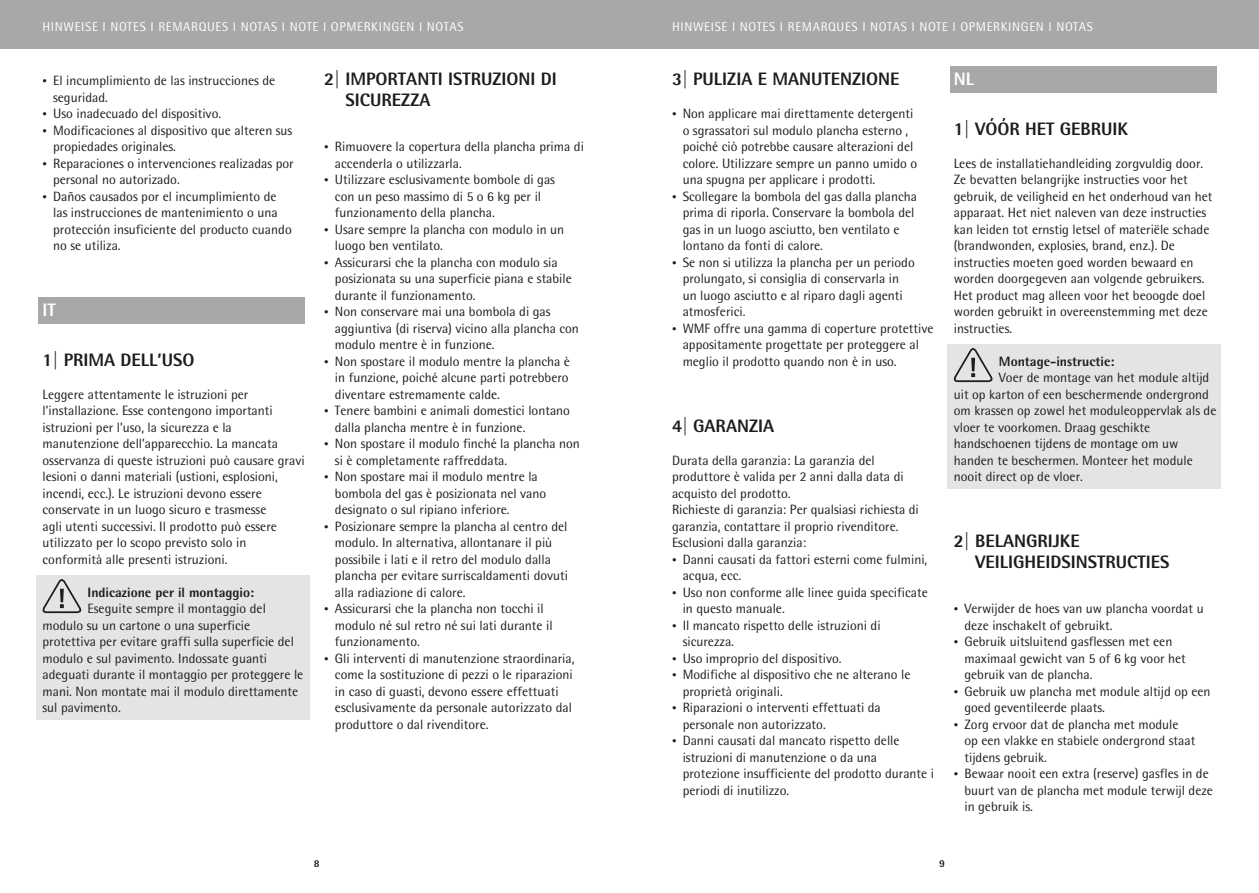
<style>
.page{position:relative;width:1259px;height:893px;background:#fff}
.page>*{position:absolute;margin:0;border:0;box-sizing:border-box;transform-origin:0 0}
.t1{font:700 18px/21px "WMF Rotis";color:#1d1d1b}
.t2{font:700 18px "WMF Rotis";color:#fff}
.t3{font:13.5px/16.5px "WMF Rotis";color:#1d1d1b}
.t4{font:700 13.5px "WMF Rotis";color:#1d1d1b}
.t5{font:12.75px "WMF Rotis";letter-spacing:.05em;color:#fff}
.t6{font:700 10.5px "WMF Rotis";color:#1d1d1b}
.s1{font-size:9px}
</style>
<div class="page">
<div style="left:629px;top:0;width:630px;height:49px;background:#a8a8a8"></div>
<div style="left:0;top:0;width:629px;height:49px;background:#a8a8a8"></div>
<div style="left:949px;top:67px;width:267px;height:26px;background:#a8a8a8"></div>
<div style="left:947px;top:344px;width:273px;height:144px;background:#e4e4e3"></div>
<svg style="left:954px;top:348px;width:38px;height:34px"></svg>
<div style="left:38px;top:298px;width:267px;height:26px;background:#a8a8a8"></div>
<div style="left:36px;top:575px;width:273px;height:144px;background:#e4e4e3"></div>
<svg style="left:43px;top:579px;width:38px;height:34px"></svg>
<p class="t5" style="left:43px;top:19px;width:422px">HINWEISE I NOTES I REMARQUES I NOTAS I NOTE I OPMERKINGEN I NOTAS</p>
<p class="t5" style="left:672px;top:19px;width:422px">HINWEISE I NOTES I REMARQUES I NOTAS I NOTE I OPMERKINGEN I NOTAS</p>
<p class="t3" style="left:53px;top:72px;width:223px;text-indent:-11px"><span class="s1">•</span> El incumplimiento de las instrucciones de seguridad.</p>
<p class="t3" style="left:43px;top:105px;width:180px"><span class="s1">•</span> Uso inadecuado del dispositivo.</p>
<p class="t3" style="left:53px;top:122px;width:241px;text-indent:-11px"><span class="s1">•</span> Modificaciones al dispositivo que alteren sus propiedades originales.</p>
<p class="t3" style="left:53px;top:155px;width:242px;text-indent:-11px"><span class="s1">•</span> Reparaciones o intervenciones realizadas por personal no autorizado.</p>
<p class="t3" style="left:53px;top:188px;width:240px;text-indent:-11px"><span class="s1">•</span> Daños causados por el incumplimiento de las instrucciones de mantenimiento o una protección insuficiente del producto cuando no se utiliza.</p>
<h1 class="t2" style="left:43px;top:299px;width:15px">IT</h1>
<h1 class="t1" style="left:43px;top:349px;width:154px">1| PRIMA DELL’USO</h1>
<p class="t3" style="left:43px;top:386px;width:264px">Leggere attentamente le istruzioni per l’installazione. Esse contengono importanti istruzioni per l’uso, la sicurezza e la manutenzione dell’apparecchio. La mancata osservanza di queste istruzioni può causare gravi lesioni o danni materiali (ustioni, esplosioni, incendi, ecc.). Le istruzioni devono essere conservate in un luogo sicuro e trasmesse<br>agli utenti successivi. Il prodotto può essere utilizzato per lo scopo previsto solo in conformità alle presenti istruzioni.</p>
<p class="t4" style="left:88px;top:583px;width:168px">Indicazione per il montaggio:</p>
<p class="t3" style="left:43px;top:600px;width:262px;text-indent:45px">Eseguite sempre il montaggio del modulo su un cartone o una superficie protettiva per evitare graffi sulla superficie del modulo e sul pavimento. Indossate guanti adeguati durante il montaggio per proteggere le mani. Non montate mai il modulo direttamente sul pavimento.</p>
<h1 class="t1" style="left:345px;top:68px;width:213px;text-indent:-21px">2| IMPORTANTI ISTRUZIONI DI<br>SICUREZZA</h1>
<p class="t3" style="left:335px;top:138px;width:250px;text-indent:-11px"><span class="s1">•</span> Rimuovere la copertura della plancha prima di accenderla o utilizzarla.</p>
<p class="t3" style="left:335px;top:171px;width:222px;text-indent:-11px"><span class="s1">•</span> Utilizzare esclusivamente bombole di gas con un peso massimo di 5 o 6 kg per il funzionamento della plancha.</p>
<p class="t3" style="left:335px;top:221px;width:231px;text-indent:-11px"><span class="s1">•</span> Usare sempre la plancha con modulo in un luogo ben ventilato.</p>
<p class="t3" style="left:335px;top:254px;width:238px;text-indent:-11px"><span class="s1">•</span> Assicurarsi che la plancha con modulo sia posizionata su una superficie piana e stabile durante il funzionamento.</p>
<p class="t3" style="left:335px;top:303px;width:245px;text-indent:-11px"><span class="s1">•</span> Non conservare mai una bombola di gas aggiuntiva (di riserva) vicino alla plancha con modulo mentre è in funzione.</p>
<p class="t3" style="left:335px;top:353px;width:236px;text-align:justify;text-indent:-11px"><span class="s1">•</span> Non spostare il modulo mentre la plancha è in funzione, poiché alcune parti potrebbero diventare estremamente calde.</p>
<p class="t3" style="left:335px;top:402px;width:237px;text-indent:-11px"><span class="s1">•</span> Tenere bambini e animali domestici lontano dalla plancha mentre è in funzione.</p>
<p class="t3" style="left:335px;top:435px;width:246px;text-indent:-11px"><span class="s1">•</span> Non spostare il modulo finché la plancha non si è completamente raffreddata.</p>
<p class="t3" style="left:335px;top:468px;width:213px;text-indent:-11px"><span class="s1">•</span> Non spostare mai il modulo mentre la bombola del gas è posizionata nel vano designato o sul ripiano inferiore.</p>
<p class="t3" style="left:335px;top:518px;width:235px;text-indent:-11px"><span class="s1">•</span> Posizionare sempre la plancha al centro del modulo. In alternativa, allontanare il più possibile i lati e il retro del modulo dalla plancha per evitare surriscaldamenti dovuti alla radiazione di calore.</p>
<p class="t3" style="left:335px;top:600px;width:219px;text-indent:-11px"><span class="s1">•</span> Assicurarsi che la plancha non tocchi il modulo né sul retro né sui lati durante il funzionamento.</p>
<p class="t3" style="left:335px;top:650px;width:241px;text-indent:-11px"><span class="s1">•</span> Gli interventi di manutenzione straordinaria, come la sostituzione di pezzi o le riparazioni in caso di guasti, devono essere effettuati esclusivamente da personale autorizzato dal produttore o dal rivenditore.</p>
<h1 class="t1" style="left:672px;top:68px;width:229px">3| PULIZIA E MANUTENZIONE</h1>
<p class="t3" style="left:682px;top:105px;width:236px;text-indent:-11px"><span class="s1">•</span> Non applicare mai direttamente detergenti o sgrassatori sul modulo plancha esterno , poiché ciò potrebbe causare alterazioni del colore. Utilizzare sempre un panno umido o una spugna per applicare i prodotti.</p>
<p class="t3" style="left:682px;top:188px;width:236px;text-indent:-11px"><span class="s1">•</span> Scollegare la bombola del gas dalla plancha prima di riporla. Conservare la bombola del gas in un luogo asciutto, ben ventilato e lontano da fonti di calore.</p>
<p class="t3" style="left:682px;top:254px;width:234px;text-indent:-11px"><span class="s1">•</span> Se non si utilizza la plancha per un periodo prolungato, si consiglia di conservarla in un luogo asciutto e al riparo dagli agenti atmosferici.</p>
<p class="t3" style="left:682px;top:320px;width:252px;text-indent:-11px"><span class="s1">•</span> WMF offre una gamma di coperture protettive appositamente progettate per proteggere al meglio il prodotto quando non è in uso.</p>
<h1 class="t1" style="left:672px;top:415px;width:104px">4| GARANZIA</h1>
<p class="t3" style="left:672px;top:452px;width:248px">Durata della garanzia: La garanzia del produttore è valida per 2 anni dalla data di acquisto del prodotto.<br>Richieste di garanzia: Per qualsiasi richiesta di garanzia, contattare il proprio rivenditore.<br>Esclusioni dalla garanzia:</p>
<p class="t3" style="left:682px;top:551px;width:246px;text-indent:-11px"><span class="s1">•</span> Danni causati da fattori esterni come fulmini, acqua, ecc.</p>
<p class="t3" style="left:682px;top:584px;width:246px;text-indent:-11px"><span class="s1">•</span> Uso non conforme alle linee guida specificate in questo manuale.</p>
<p class="t3" style="left:682px;top:617px;width:199px;text-indent:-11px"><span class="s1">•</span> Il mancato rispetto delle istruzioni di sicurezza.</p>
<p class="t3" style="left:672px;top:650px;width:171px"><span class="s1">•</span> Uso improprio del dispositivo.</p>
<p class="t3" style="left:682px;top:666px;width:229px;text-indent:-11px"><span class="s1">•</span> Modifiche al dispositivo che ne alterano le proprietà originali.</p>
<p class="t3" style="left:682px;top:699px;width:200px;text-indent:-11px"><span class="s1">•</span> Riparazioni o interventi effettuati da personale non autorizzato.</p>
<p class="t3" style="left:682px;top:732px;width:253px;text-indent:-11px"><span class="s1">•</span> Danni causati dal mancato rispetto delle istruzioni di manutenzione o da una protezione insufficiente del prodotto durante i periodi di inutilizzo.</p>
<h1 class="t2" style="left:954px;top:68px;width:22px">NL</h1>
<h1 class="t1" style="left:954px;top:118px;width:176px">1| VÓÓR HET GEBRUIK</h1>
<p class="t3" style="left:954px;top:155px;width:260px">Lees de installatiehandleiding zorgvuldig door.<br>Ze bevatten belangrijke instructies voor het gebruik, de veiligheid en het onderhoud van het apparaat. Het niet naleven van deze instructies kan leiden tot ernstig letsel of materiële schade (brandwonden, explosies, brand, enz.). De instructies moeten goed worden bewaard en worden doorgegeven aan volgende gebruikers.<br>Het product mag alleen voor het beoogde doel worden gebruikt in overeenstemming met deze instructies.</p>
<p class="t4" style="left:999px;top:352px;width:117px">Montage-instructie:</p>
<p class="t3" style="left:954px;top:369px;width:264px;text-indent:45px">Voer de montage van het module altijd uit op karton of een beschermende ondergrond om krassen op zowel het moduleoppervlak als de vloer te voorkomen. Draag geschikte handschoenen tijdens de montage om uw handen te beschermen. Monteer het module nooit direct op de vloer.</p>
<h1 class="t1" style="left:975px;top:530px;width:196px;text-indent:-21px">2| BELANGRIJKE<br>VEILIGHEIDSINSTRUCTIES</h1>
<p class="t3" style="left:964px;top:600px;width:241px;text-indent:-11px"><span class="s1">•</span> Verwijder de hoes van uw plancha voordat u deze inschakelt of gebruikt.</p>
<p class="t3" style="left:964px;top:633px;width:223px;text-indent:-11px"><span class="s1">•</span> Gebruik uitsluitend gasflessen met een maximaal gewicht van 5 of 6 kg voor het gebruik van de plancha.</p>
<p class="t3" style="left:964px;top:683px;width:248px;text-indent:-11px"><span class="s1">•</span> Gebruik uw plancha met module altijd op een goed geventileerde plaats.</p>
<p class="t3" style="left:964px;top:716px;width:232px;text-indent:-11px"><span class="s1">•</span> Zorg ervoor dat de plancha met module op een vlakke en stabiele ondergrond staat tijdens gebruik.</p>
<p class="t3" style="left:964px;top:765px;width:250px;text-indent:-11px"><span class="s1">•</span> Bewaar nooit een extra (reserve) gasfles in de buurt van de plancha met module terwijl deze in gebruik is.</p>
<p class="t6" style="left:314px;top:857px;width:7px">8</p>
<p class="t6" style="left:939px;top:857px;width:7px">9</p>
</div>
